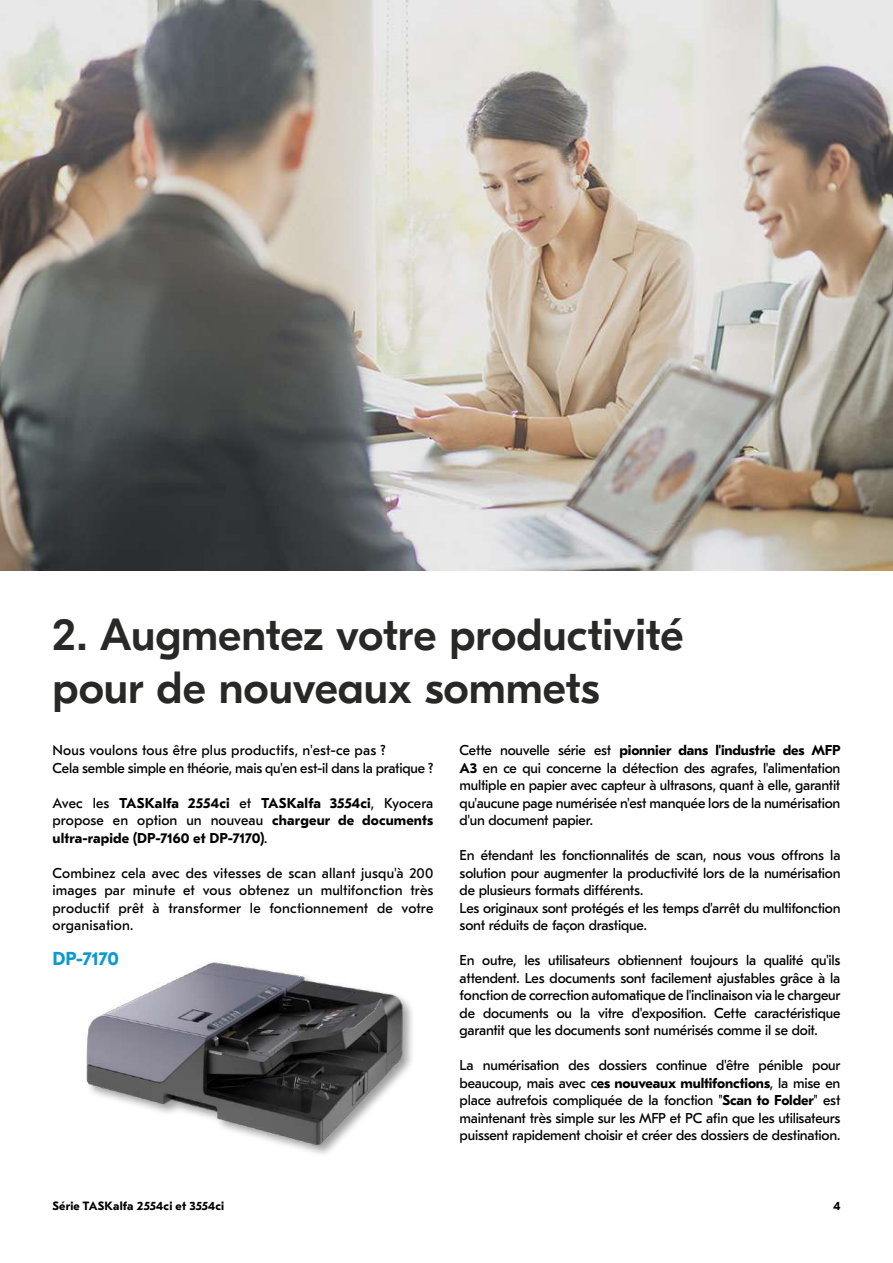
<style>
.page{position:relative;width:893px;height:1263px;background:#fff}
.page>*{position:absolute;margin:0;border:0;box-sizing:border-box;transform-origin:0 0}
.t1{font:500 45px/52.5px "GT Eesti Pro Display";letter-spacing:-.005em;color:#282827}
.t2{font:700 18.75px "GT Eesti Pro Text";letter-spacing:-.015em;color:#0a9bcd}
.t3{font:14.25px/17.5px "GT Eesti Pro Text";letter-spacing:-.015em;color:#000;text-align:justify}
.t4{font:700 14.25px/17.5px "GT Eesti Pro Text";letter-spacing:.01em;color:#000;text-align:justify}
.t5{font:700 12px "GT Eesti Pro Text";letter-spacing:.015em;color:#000}
.s1{font-weight:700}
.s2{font-weight:400}
</style>
<div class="page">
<img style="left:86px;top:962px;width:327px;height:192px">
<img style="left:0;top:0;width:893px;height:570px">
<h1 class="t1" style="left:53px;top:610px;width:632px">2. Augmentez votre productivité pour de nouveaux sommets</h1>
<p class="t3" style="left:460px;top:742px;width:382px">Cette nouvelle série est <span class="s1">pionnier dans l'industrie des MFP A3</span> en ce qui concerne la détection des agrafes, l'alimentation multiple en papier avec capteur à ultrasons, quant à elle, garantit qu'aucune page numérisée n'est manquée lors de la numérisation d'un document papier.</p>
<p class="t3" style="left:460px;top:847px;width:382px;text-align:left">En étendant les fonctionnalités de scan, nous vous offrons la solution pour augmenter la productivité lors de la numérisation de plusieurs formats différents.<br>Les originaux sont protégés et les temps d'arrêt du multifonction sont réduits de façon drastique.</p>
<p class="t3" style="left:460px;top:952px;width:382px">En outre, les utilisateurs obtiennent toujours la qualité qu'ils attendent. Les documents sont facilement ajustables grâce à la fonction de correction automatique de l'inclinaison via le chargeur de documents ou la vitre d'exposition. Cette caractéristique garantit que les documents sont numérisés comme il se doit.</p>
<p class="t3" style="left:460px;top:1057px;width:382px">La numérisation des dossiers continue d'être pénible pour beaucoup, mais avec c<span class="s1">es nouveaux multifonctions</span>, la mise en place autrefois compliquée de la fonction "<span class="s1">Scan to Folder</span>" est maintenant très simple sur les MFP et PC afin que les utilisateurs puissent rapidement choisir et créer des dossiers de destination.</p>
<p class="t3" style="left:53px;top:742px;width:382px">Nous voulons tous être plus productifs, n'est-ce pas ?<br>Cela semble simple en théorie, mais qu'en est-il dans la pratique ?</p>
<p class="t4" style="left:53px;top:794px;width:382px"><span class="s2">Avec les</span> TASKalfa 2554ci <span class="s2">et</span> TASKalfa 3554ci<span class="s2">, Kyocera propose en option un nouveau</span> chargeur de documents ultra-rapide (DP-7160 et DP-7170)<span class="s2">.</span></p>
<p class="t3" style="left:53px;top:864px;width:382px">Combinez cela avec des vitesses de scan allant jusqu'à 200 images par minute et vous obtenez un multifonction très productif prêt à transformer le fonctionnement de votre organisation.</p>
<h2 class="t2" style="left:53px;top:948px;width:68px">DP-7170</h2>
<p class="t5" style="left:53px;top:1200px;width:173px">Série TASKalfa 2554ci et 3554ci</p>
<p class="t5" style="left:833px;top:1200px;width:9px">4</p>
</div>
